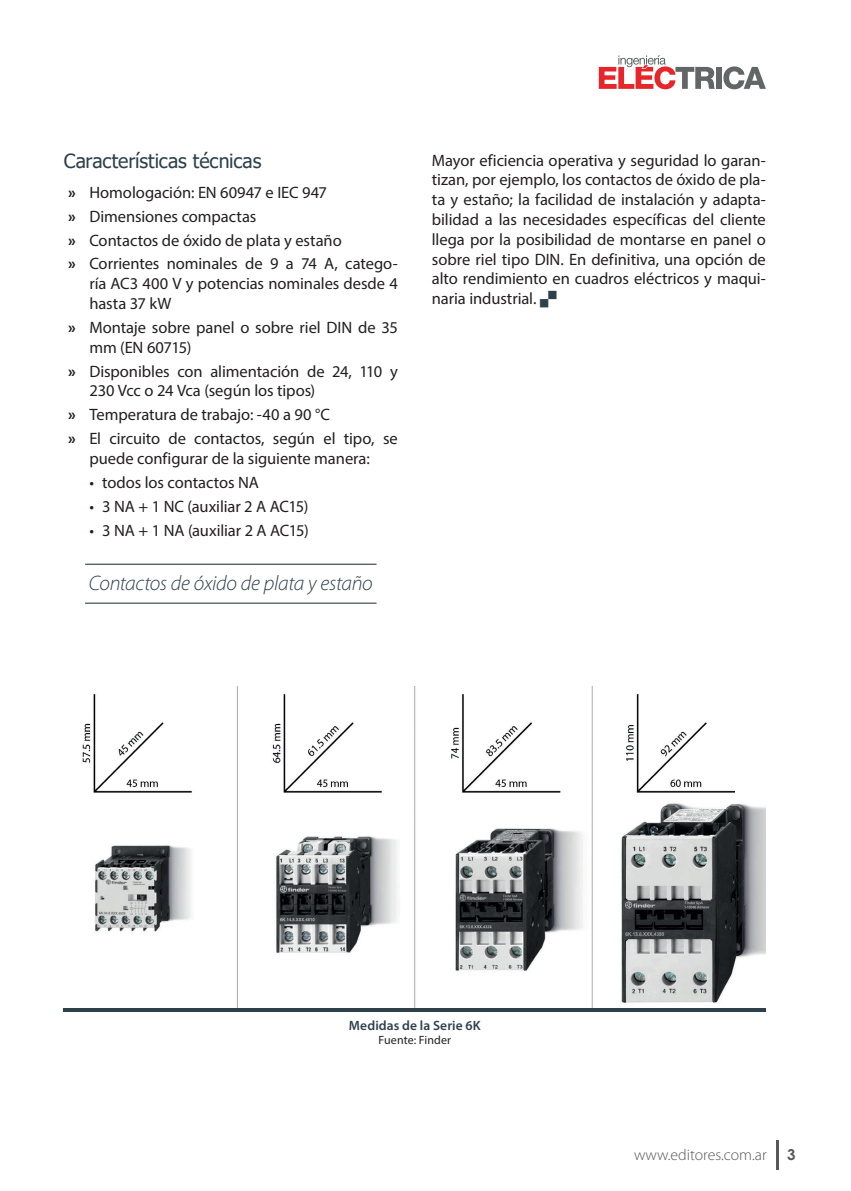
<style>
.page{position:relative;width:851px;height:1191px;background:#fff}
.page>*{position:absolute;margin:0;border:0;box-sizing:border-box;transform-origin:0 0}
.Destacado{font:italic 300 21px "Myriad Pro";letter-spacing:-.015em;color:#2e414b}
.Subtitulo{font:19.5px "Tahoma";letter-spacing:-.005em;color:#2e414b}
.Texto{font:16.5px/19.8px "Myriad Pro";letter-spacing:-.005em;color:#231f20;text-align:justify}
.t1{font:300 15.75px "Myriad Pro";color:#57585a}
.t2{font:700 15px "Century Gothic";color:#57585a}
.Imágenes_título{font:600 13.5px "Myriad Pro";letter-spacing:.005em;color:#2e414b}
.Imágenes_fuente{font:12px "Myriad Pro";letter-spacing:.01em;color:#231f20}
.s1{font-weight:700}
</style>
<div class="page">
<hr style="left:776px;top:1140px;width:2px;height:29px;background:#57585a">
<div style="left:715px;top:67px;width:6px;height:22px;background:#636666"></div>
<svg style="left:723px;top:66px;width:42px;height:23px"></svg>
<svg style="left:598px;top:55px;width:116px;height:34px"></svg>
<hr style="left:85px;top:563px;width:291px;height:2px;background:#2e414b">
<hr style="left:85px;top:602px;width:291px;height:2px;background:#2e414b">
<svg style="left:63px;top:1007px;width:703px;height:4px;fill:#2e414b"></svg>
<img style="left:82px;top:687px;width:683px;height:320px">
<p class="Subtitulo" style="left:64px;top:148px;width:199px">Características técnicas</p>
<p class="Texto" style="left:68px;top:182px;width:260px"><span class="s1">»</span> Homologación: EN 60947 e IEC 947</p>
<p class="Texto" style="left:68px;top:206px;width:190px"><span class="s1">»</span> Dimensiones compactas</p>
<p class="Texto" style="left:68px;top:230px;width:275px"><span class="s1">»</span> Contactos de óxido de plata y estaño</p>
<p class="Texto" style="left:89px;top:254px;width:310px;text-indent:-21px"><span class="s1">»</span> Corrientes nominales de 9 a 74 A, catego&shy;ría AC3 400 V y potencias nominales desde 4 hasta 37 kW</p>
<p class="Texto" style="left:89px;top:317px;width:310px;text-indent:-21px"><span class="s1">»</span> Montaje sobre panel o sobre riel DIN de 35 mm (EN 60715)</p>
<p class="Texto" style="left:89px;top:361px;width:310px;text-indent:-21px"><span class="s1">»</span> Disponibles con alimentación de 24, 110 y<br>230 Vcc o 24 Vca (según los tipos)</p>
<p class="Texto" style="left:68px;top:404px;width:263px"><span class="s1">»</span> Temperatura de trabajo: -40 a 90 °C</p>
<p class="Texto" style="left:68px;top:428px;width:331px;text-align:center"><span class="s1">»</span> El circuito de contactos, según el tipo, se puede configurar de la siguiente manera:</p>
<p class="Texto" style="left:89px;top:472px;width:171px">• todos los contactos NA</p>
<p class="Texto" style="left:89px;top:496px;width:221px">• 3 NA + 1 NC (auxiliar 2 A AC15)</p>
<p class="Texto" style="left:89px;top:520px;width:221px">• 3 NA + 1 NA (auxiliar 2 A AC15)</p>
<p class="Destacado" style="left:89px;top:570px;width:285px">Contactos de óxido de plata y estaño</p>
<p class="Texto" style="left:432px;top:150px;width:335px">Mayor eficiencia operativa y seguridad lo garan&shy;tizan, por ejemplo, los contactos de óxido de pla&shy;ta y estaño; la facilidad de instalación y adapta&shy;bilidad a las necesidades específicas del cliente llega por la posibilidad de montarse en panel o sobre riel tipo DIN. En definitiva, una opción de alto rendimiento en cuadros eléctricos y maqui&shy;naria industrial.</p>
<p class="Imágenes_título" style="left:349px;top:1017px;width:133px">Medidas de la Serie 6K</p>
<p class="Imágenes_fuente" style="left:378px;top:1033px;width:74px">Fuente: Finder</p>
<p class="t1" style="left:634px;top:1146px;width:134px">www.editores.com.ar</p>
<p class="t2" style="left:787px;top:1143px;width:10px">3</p>
</div>
